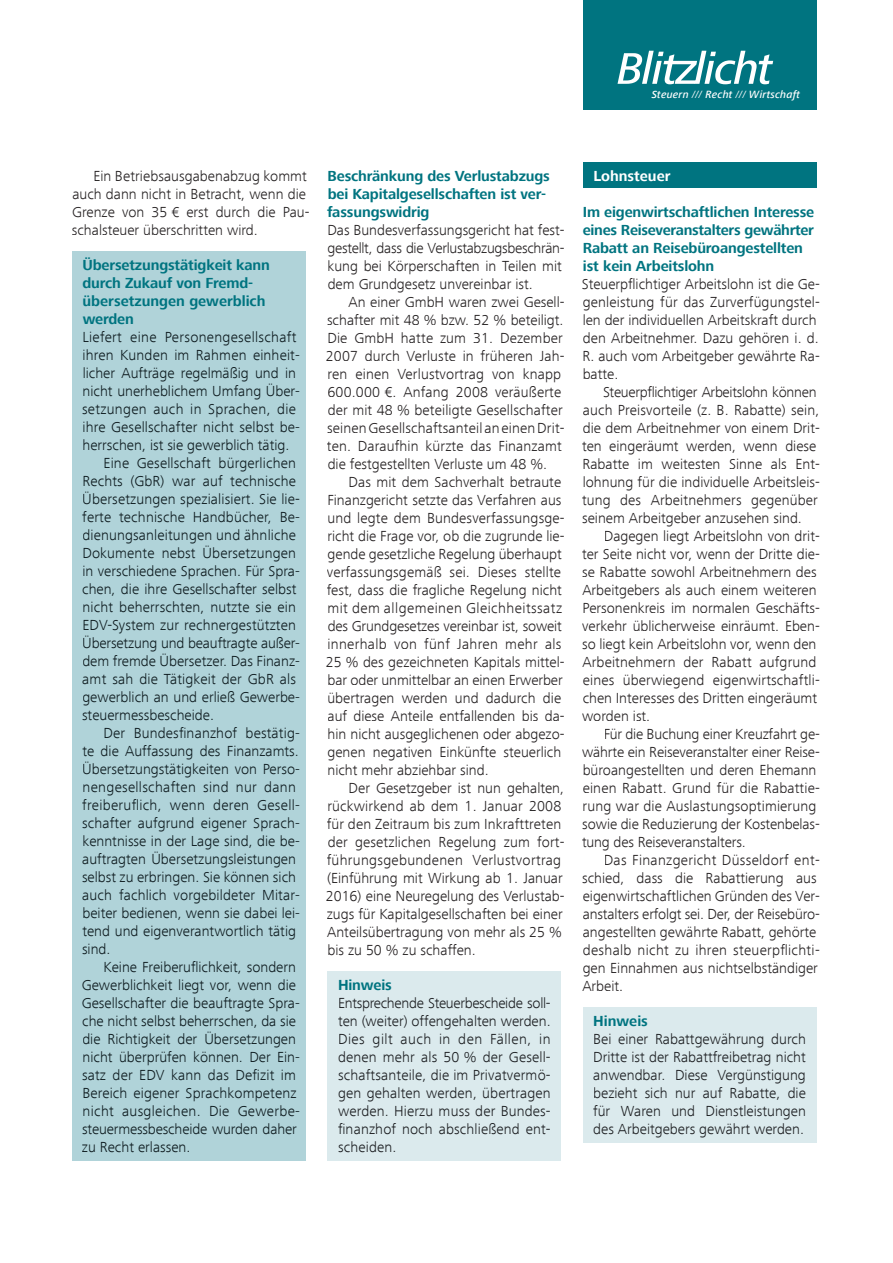
<style>
.page{position:relative;width:893px;height:1263px;background:#fff}
.page>*{position:absolute;margin:0;border:0;box-sizing:border-box;transform-origin:0 0}
.t1{font:300 15px/18px "Frutiger Next Com";color:#231f20}
.t2{font:300 15px "Frutiger Next Com";color:#0c191d}
.t3{font:300 15px/18px "Frutiger Next Com";letter-spacing:.005em;color:#1a1c1f;text-align:justify}
.t4{font:700 15px/18px "Frutiger Next Com";letter-spacing:-.01em;color:#007480}
.t5{font:300 15px "Frutiger Next Com";letter-spacing:.02em;color:#0c191d}
.t6{font:700 15px "Frutiger Next Com";color:#fff}
.t7{font:italic 500 10.8px "Frutiger Next Com";letter-spacing:.02em;color:#fff}
.s1{font-weight:400}
</style>
<div class="page">
<div style="left:327px;top:970px;width:234px;height:190px;background:#dbeaed"></div>
<div style="left:583px;top:163px;width:233px;height:25px;background:#007480"></div>
<div style="left:583px;top:1006px;width:233px;height:136px;background:#dbeaed"></div>
<div style="left:72px;top:251px;width:234px;height:910px;background:#b0d3d9"></div>
<div style="left:583px;top:0;width:233px;height:110px;background:#007480"></div>
<svg style="left:617px;top:51px;width:156px;height:33px"></svg>
<p class="t7" style="left:652px;top:88px;width:150px">Steuern <span class="s1">///</span> Recht <span class="s1">///</span> Wirtschaft</p>
<p class="t1" style="left:72px;top:167px;width:239px;text-indent:22px">Ein Betriebsausgabenabzug kommt auch dann nicht in Betracht, wenn die Grenze von 35 € erst durch die Pau&shy;schalsteuer überschritten wird.</p>
<p class="t4" style="left:327px;top:167px;width:224px">Beschränkung des Verlustabzugs bei Kapitalgesellschaften ist ver&shy;fassungswidrig</p>
<p class="t1" style="left:327px;top:221px;width:239px">Das Bundesverfassungsgericht hat fest&shy;gestellt, dass die Verlustabzugsbeschrän&shy;kung bei Körperschaften in Teilen mit dem Grundgesetz unvereinbar ist.</p>
<p class="t1" style="left:326px;top:293px;width:240px;text-indent:23px">An einer GmbH waren zwei Gesell&shy;schafter mit 48 % bzw. 52 % beteiligt.<br>Die GmbH hatte zum 31. Dezember 2007 durch Verluste in früheren Jah&shy;ren einen Verlustvortrag von knapp 600.000 €. Anfang 2008 veräußerte der mit 48 % beteiligte Gesellschafter seinen Gesellschaftsanteil an einen Drit&shy;ten. Daraufhin kürzte das Finanzamt die festgestellten Verluste um 48 %.</p>
<p class="t1" style="left:326px;top:473px;width:240px;text-indent:23px">Das mit dem Sachverhalt betraute Finanzgericht setzte das Verfahren aus und legte dem Bundesverfassungsge&shy;richt die Frage vor, ob die zugrunde lie&shy;gende gesetzliche Regelung überhaupt verfassungsgemäß sei. Dieses stellte fest, dass die fragliche Regelung nicht mit dem allgemeinen Gleichheitssatz des Grundgesetzes vereinbar ist, soweit innerhalb von fünf Jahren mehr als 25 % des gezeichneten Kapitals mittel&shy;bar oder unmittelbar an einen Erwerber übertragen werden und dadurch die auf diese Anteile entfallenden bis da&shy;hin nicht ausgeglichenen oder abgezo&shy;genen negativen Einkünfte steuerlich nicht mehr abziehbar sind.</p>
<p class="t1" style="left:326px;top:779px;width:240px;text-indent:23px">Der Gesetzgeber ist nun gehalten, rückwirkend ab dem 1. Januar 2008 für den Zeitraum bis zum Inkrafttreten der gesetzlichen Regelung zum fort&shy;führungsgebundenen Verlustvortrag (Einführung mit Wirkung ab 1. Januar 2016) eine Neuregelung des Verlustab&shy;zugs für Kapitalgesellschaften bei einer Anteilsübertragung von mehr als 25 % bis zu 50 % zu schaffen.</p>
<p class="t4" style="left:338px;top:976px;width:55px">Hinweis</p>
<p class="t3" style="left:338px;top:994px;width:214px">Entsprechende Steuerbescheide soll&shy;ten (weiter) offengehalten werden.<br>Dies gilt auch in den Fällen, in denen mehr als 50 % der Gesell&shy;schaftsanteile, die im Privatvermö&shy;gen gehalten werden, übertragen werden. Hierzu muss der Bundes&shy;finanzhof noch abschließend ent&shy;scheiden.</p>
<p class="t4" style="left:82px;top:256px;width:189px">Übersetzungstätigkeit kann durch Zukauf von Fremd&shy;übersetzungen gewerblich werden</p>
<p class="t5" style="left:82px;top:329px;width:216px">Liefert eine Personengesellschaft</p>
<p class="t2" style="left:83px;top:347px;width:219px">ihren Kunden im Rahmen einheit-</p>
<p class="t2" style="left:83px;top:365px;width:215px">licher Aufträge regelmäßig und in</p>
<p class="t2" style="left:83px;top:383px;width:219px">nicht unerheblichem Umfang Über-</p>
<p class="t5" style="left:82px;top:401px;width:216px">setzungen auch in Sprachen, die</p>
<p class="t2" style="left:83px;top:419px;width:219px">ihre Gesellschafter nicht selbst be-</p>
<p class="t2" style="left:83px;top:437px;width:208px">herrschen, ist sie gewerblich tätig.</p>
<p class="t2" style="left:104px;top:455px;width:194px">Eine Gesellschaft bürgerlichen</p>
<p class="t2" style="left:82px;top:473px;width:215px">Rechts (GbR) war auf technische</p>
<p class="t2" style="left:82px;top:491px;width:219px">Übersetzungen spezialisiert. Sie lie-</p>
<p class="t2" style="left:82px;top:509px;width:219px">ferte technische Handbücher, Be-</p>
<p class="t2" style="left:82px;top:527px;width:215px">dienungsanleitungen und ähnliche</p>
<p class="t2" style="left:82px;top:545px;width:215px">Dokumente nebst Übersetzungen</p>
<p class="t2" style="left:83px;top:563px;width:219px">in verschiedene Sprachen. Für Spra-</p>
<p class="t2" style="left:82px;top:581px;width:216px">chen, die ihre Gesellschafter selbst</p>
<p class="t2" style="left:83px;top:599px;width:215px">nicht beherrschten, nutzte sie ein</p>
<p class="t2" style="left:82px;top:617px;width:215px">EDV-System zur rechnergestützten</p>
<p class="t2" style="left:82px;top:635px;width:219px">Übersetzung und beauftragte außer-</p>
<p class="t2" style="left:82px;top:653px;width:219px">dem fremde Übersetzer. Das Finanz-</p>
<p class="t2" style="left:82px;top:671px;width:215px">amt sah die Tätigkeit der GbR als</p>
<p class="t2" style="left:82px;top:689px;width:219px">gewerblich an und erließ Gewerbe-</p>
<p class="t2" style="left:82px;top:707px;width:133px">steuermessbescheide.</p>
<p class="t2" style="left:104px;top:725px;width:198px">Der Bundesfinanzhof bestätig-</p>
<p class="t2" style="left:82px;top:743px;width:218px">te die Auffassung des Finanzamts.</p>
<p class="t2" style="left:82px;top:761px;width:219px">Übersetzungstätigkeiten von Perso-</p>
<p class="t5" style="left:83px;top:779px;width:215px">nengesellschaften sind nur dann</p>
<p class="t5" style="left:82px;top:797px;width:219px">freiberuflich, wenn deren Gesell-</p>
<p class="t2" style="left:82px;top:815px;width:219px">schafter aufgrund eigener Sprach-</p>
<p class="t2" style="left:83px;top:833px;width:219px">kenntnisse in der Lage sind, die be-</p>
<p class="t2" style="left:82px;top:851px;width:215px">auftragten Übersetzungsleistungen</p>
<p class="t2" style="left:82px;top:869px;width:216px">selbst zu erbringen. Sie können sich</p>
<p class="t2" style="left:82px;top:887px;width:219px">auch fachlich vorgebildeter Mitar-</p>
<p class="t2" style="left:83px;top:905px;width:219px">beiter bedienen, wenn sie dabei lei-</p>
<p class="t2" style="left:82px;top:923px;width:215px">tend und eigenverantwortlich tätig</p>
<p class="t2" style="left:82px;top:941px;width:30px">sind.</p>
<p class="t2" style="left:104px;top:959px;width:194px">Keine Freiberuflichkeit, sondern</p>
<p class="t2" style="left:82px;top:977px;width:216px">Gewerblichkeit liegt vor, wenn die</p>
<p class="t2" style="left:82px;top:995px;width:220px">Gesellschafter die beauftragte Spra-</p>
<p class="t2" style="left:82px;top:1013px;width:215px">che nicht selbst beherrschen, da sie</p>
<p class="t2" style="left:82px;top:1031px;width:215px">die Richtigkeit der Übersetzungen</p>
<p class="t2" style="left:83px;top:1049px;width:219px">nicht überprüfen können. Der Ein-</p>
<p class="t2" style="left:82px;top:1067px;width:216px">satz der EDV kann das Defizit im</p>
<p class="t2" style="left:82px;top:1085px;width:216px">Bereich eigener Sprachkompetenz</p>
<p class="t5" style="left:83px;top:1103px;width:219px">nicht ausgleichen. Die Gewerbe-</p>
<p class="t2" style="left:82px;top:1121px;width:216px">steuermessbescheide wurden daher</p>
<p class="t2" style="left:82px;top:1139px;width:110px">zu Recht erlassen.</p>
<p class="t6" style="left:593px;top:167px;width:79px">Lohnsteuer</p>
<p class="t4" style="left:583px;top:203px;width:233px">Im eigenwirtschaftlichen Interesse eines Reiseveranstalters gewährter<br>Rabatt an Reisebüroangestellten ist kein Arbeitslohn</p>
<p class="t1" style="left:582px;top:275px;width:239px">Steuerpflichtiger Arbeitslohn ist die Ge&shy;genleistung für das Zurverfügungstel&shy;len der individuellen Arbeitskraft durch den Arbeitnehmer. Dazu gehören i. d.<br>R. auch vom Arbeitgeber gewährte Ra&shy;batte.</p>
<p class="t1" style="left:582px;top:383px;width:239px;text-indent:21px">Steuerpflichtiger Arbeitslohn können auch Preisvorteile (z. B. Rabatte) sein, die dem Arbeitnehmer von einem Drit&shy;ten eingeräumt werden, wenn diese Rabatte im weitesten Sinne als Ent&shy;lohnung für die individuelle Arbeitsleis&shy;tung des Arbeitnehmers gegenüber seinem Arbeitgeber anzusehen sind.</p>
<p class="t1" style="left:582px;top:527px;width:239px;text-indent:22px">Dagegen liegt Arbeitslohn von drit&shy;ter Seite nicht vor, wenn der Dritte die&shy;se Rabatte sowohl Arbeitnehmern des Arbeitgebers als auch einem weiteren Personenkreis im normalen Geschäfts&shy;verkehr üblicherweise einräumt. Eben&shy;so liegt kein Arbeitslohn vor, wenn den Arbeitnehmern der Rabatt aufgrund eines überwiegend eigenwirtschaftli&shy;chen Interesses des Dritten eingeräumt worden ist.</p>
<p class="t1" style="left:582px;top:725px;width:239px;text-indent:22px">Für die Buchung einer Kreuzfahrt ge&shy;währte ein Reiseveranstalter einer Reise&shy;büroangestellten und deren Ehemann einen Rabatt. Grund für die Rabattie&shy;rung war die Auslastungsoptimierung sowie die Reduzierung der Kostenbelas&shy;tung des Reiseveranstalters.</p>
<p class="t1" style="left:582px;top:851px;width:239px;text-indent:22px">Das Finanzgericht Düsseldorf ent&shy;schied, dass die Rabattierung aus eigenwirtschaftlichen Gründen des Ver&shy;anstalters erfolgt sei. Der, der Reisebüro&shy;angestellten gewährte Rabatt, gehörte deshalb nicht zu ihren steuerpflichti&shy;gen Einnahmen aus nichtselbständiger Arbeit.</p>
<p class="t4" style="left:593px;top:1012px;width:56px">Hinweis</p>
<p class="t3" style="left:593px;top:1030px;width:214px">Bei einer Rabattgewährung durch Dritte ist der Rabattfreibetrag nicht anwendbar. Diese Vergünstigung bezieht sich nur auf Rabatte, die für Waren und Dienstleistungen des Arbeitgebers gewährt werden.</p>
</div>
